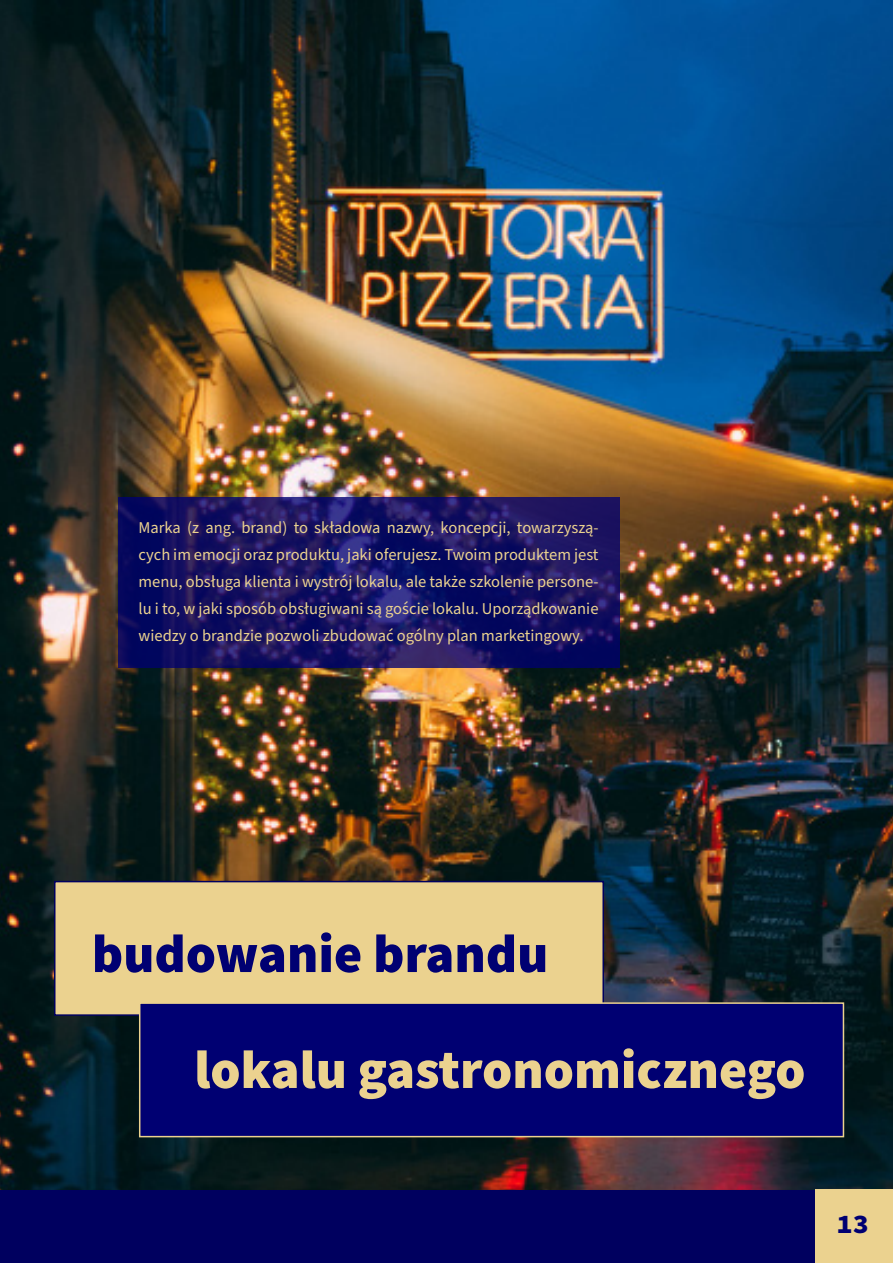
<style>
.page{position:relative;width:893px;height:1263px;background:#fff}
.page>*{position:absolute;margin:0;border:0;box-sizing:border-box;transform-origin:0 0}
.t1{font:900 54px "Source Sans Pro";color:#ebd28f}
.t2{font:900 54px "Source Sans Pro";color:#000072}
.t3{font:27px "Source Code Variable";color:#000072}
.t4{font:16.5px/27px "Source Sans Pro";color:#ebd28f;text-align:justify}
</style>
<div class="page">
<img style="left:0;top:0;width:893px;height:1190px">
<div style="left:0;top:1190px;width:891px;height:73px;background:#00005f"></div>
<div style="left:815px;top:1190px;width:78px;height:73px;background:#ebd28f"></div>
<div style="left:54px;top:881px;width:550px;height:135px;background:#ebd28f;border:2px solid #00005f"></div>
<div style="left:139px;top:1002px;width:705px;height:135px;background:#000072;border:2px solid #ebd28f"></div>
<svg style="left:118px;top:497px;width:501px;height:171px;background:#171263"></svg>
<p class="t4" style="left:139px;top:514px;width:461px">Marka (z ang. brand) to składowa nazwy, koncepcji, towarzyszą&shy;cych im emocji oraz produktu, jaki oferujesz. Twoim produktem jest menu, obsługa klienta i wystrój lokalu, ale także szkolenie persone&shy;lu i to, w jaki sposób obsługiwani są goście lokalu. Uporządkowanie wiedzy o brandzie pozwoli zbudować ogólny plan marketingowy.</p>
<p class="t2" style="left:92px;top:917px;width:458px">budowanie brandu</p>
<p class="t1" style="left:194px;top:1033px;width:613px">lokalu gastronomicznego</p>
<p class="t3" style="left:836px;top:1204px;width:34px">13</p>
</div>
